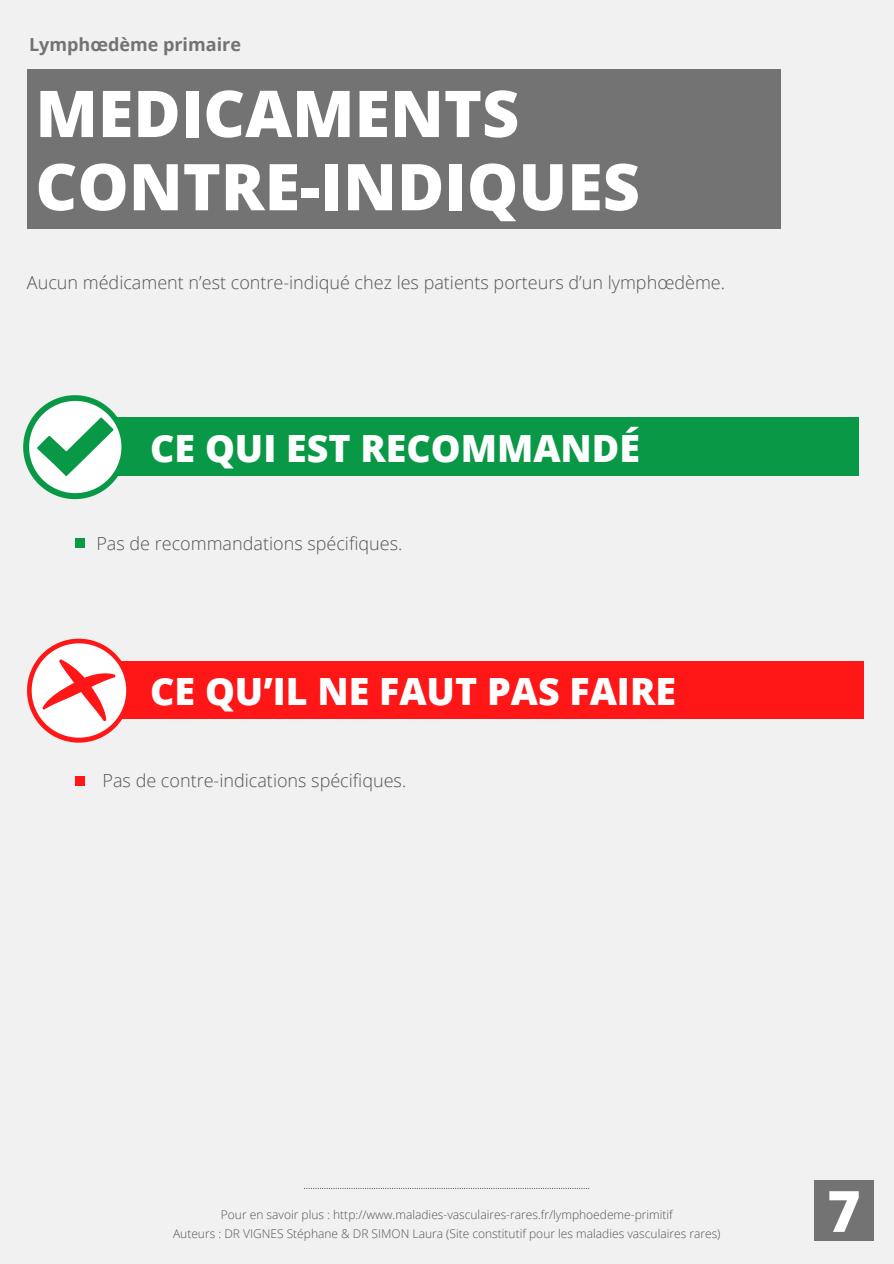
<style>
.page{position:relative;width:894px;height:1264px;background:#fff}
.page>*{position:absolute;margin:0;border:0;box-sizing:border-box;transform-origin:0 0}
.t1{font:800 64.5px/73.2px "Open Sans";color:#fff}
.t2{font:800 57px "Open Sans";color:#fff}
.t3{font:800 37.5px "Open Sans";color:#fff}
.t4{font:300 18px "Open Sans";color:#545454}
.t5{font:700 18px "Open Sans";color:#737373}
.t6{font:300 12px "Open Sans";color:#545454}
</style>
<div class="page">
<div style="left:0;top:0;width:893px;height:1263px;background:#f1f1f1"></div>
<div style="left:27px;top:69px;width:753px;height:160px;background:#737373"></div>
<div style="left:75px;top:539px;width:9px;height:9px;background:#099946"></div>
<div style="left:75px;top:776px;width:9px;height:9px;background:#ff1616"></div>
<div style="left:89px;top:417px;width:769px;height:59px;background:#099946"></div>
<svg style="left:23px;top:395px;width:99px;height:104px"></svg>
<div style="left:94px;top:661px;width:769px;height:58px;background:#ff1616"></div>
<svg style="left:27px;top:638px;width:100px;height:104px"></svg>
<div style="left:813px;top:1180px;width:60px;height:60px;background:#737373"></div>
<p class="t5" style="left:29px;top:32px;width:213px">Lymphœdème primaire</p>
<p class="t1" style="left:35px;top:75px;width:606px">MEDICAMENTS<br>CONTRE-INDIQUES</p>
<p class="t4" style="left:27px;top:270px;width:699px">Aucun médicament n’est contre-indiqué chez les patients porteurs d’un lymphœdème.</p>
<p class="t3" style="left:150px;top:421px;width:491px">CE QUI EST RECOMMANDÉ</p>
<p class="t4" style="left:96px;top:530px;width:307px">Pas de recommandations spécifiques.</p>
<p class="t3" style="left:150px;top:665px;width:527px">CE QU’IL NE FAUT PAS FAIRE</p>
<p class="t4" style="left:102px;top:768px;width:305px">Pas de contre-indications spécifiques.</p>
<p class="t6" style="left:221px;top:1206px;width:453px">Pour en savoir plus : http://www.maladies-vasculaires-rares.fr/lymphoedeme-primitif</p>
<p class="t6" style="left:173px;top:1225px;width:549px">Auteurs : DR VIGNES Stéphane &amp; DR SIMON Laura (Site constitutif pour les maladies vasculaires rares)</p>
<p class="t2" style="left:826px;top:1170px;width:35px">7</p>
</div>
